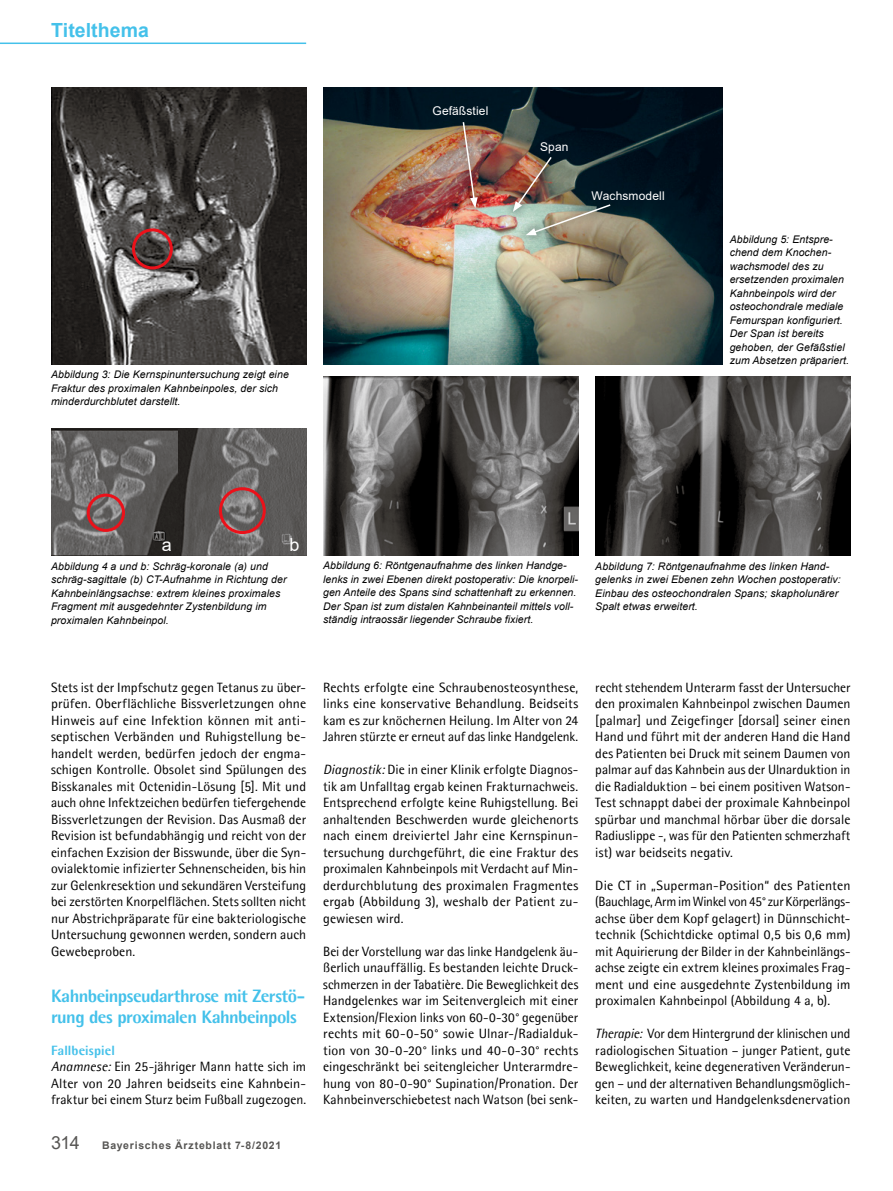
<style>
.page{position:relative;width:893px;height:1191px;background:#fff}
.page>*{position:absolute;margin:0;border:0;box-sizing:border-box;transform-origin:0 0}
.t1{font:700 19.5px "Arial";color:#44c1ea}
.t2{font:800 18px/21px "Agfa Rotis Semisans";letter-spacing:-.03em;color:#44c1ea}
.t3{font:18px "Arial";color:#fff}
.t4{font:13.5px/16.5px "Agfa Rotis Semisans";letter-spacing:.005em;color:#000;text-align:justify}
.t5{font:12px "Arial";letter-spacing:.01em;color:#fff}
.t6{font:italic 10.5px/13.5px "Arial";letter-spacing:.01em;color:#000}
.t7{font:700 10.5px "Arial";letter-spacing:.07em;color:#575654}
.s1{font-weight:800;color:#44c1ea}
.s2{font-style:italic}
.s3{font-weight:400;font-size:18px}
</style>
<div class="page">
<hr style="left:0;top:43px;width:306px;height:1px;background:#44c1ea">
<img style="left:51px;top:88px;width:255px;height:276px">
<img style="left:51px;top:428px;width:255px;height:127px">
<img style="left:323px;top:376px;width:255px;height:179px">
<div style="left:87px;top:493px;width:38px;height:39px;border:3px solid #ec111a;border-radius:50%"></div>
<div style="left:132px;top:228px;width:41px;height:41px;border:3px solid #ec111a;border-radius:50%"></div>
<div style="left:219px;top:487px;width:47px;height:47px;border:3px solid #ec111a;border-radius:50%"></div>
<img style="left:595px;top:376px;width:255px;height:179px">
<img style="left:323px;top:88px;width:400px;height:276px">
<div style="left:453px;top:113px;width:34px;height:103px;background:#000;opacity:.75"></div>
<svg style="left:462px;top:120px;width:16px;height:88px"></svg>
<div style="left:504px;top:148px;width:56px;height:72px;background:#000;opacity:.75"></div>
<div style="left:518px;top:195px;width:101px;height:50px;background:#000;opacity:.75"></div>
<img style="left:513px;top:155px;width:99px;height:80px">
<h1 class="t1" style="left:51px;top:16px;width:99px">Titelthema</h1>
<p class="t6" style="left:51px;top:368px;width:239px">Abbildung 3: Die Kernspinuntersuchung zeigt eine<br>Fraktur des proximalen Kahnbeinpoles, der sich minderdurchblutet darstellt.</p>
<h2 class="t3" style="left:162px;top:532px;width:12px">a</h2>
<h2 class="t3" style="left:289px;top:532px;width:12px">b</h2>
<p class="t5" style="left:432px;top:103px;width:58px">Gefäßstiel</p>
<p class="t5" style="left:540px;top:138px;width:30px">Span</p>
<p class="t5" style="left:591px;top:188px;width:75px">Wachsmodell</p>
<p class="t6" style="left:730px;top:232px;width:121px">Abbildung 5: Entspre&shy;chend dem Knochen&shy;wachsmodel des zu ersetzenden proximalen<br>Kahnbeinpols wird der osteochondrale mediale<br>Femurspan konfiguriert.<br>Der Span ist bereits gehoben, der Gefäßstiel zum Absetzen präpariert.</p>
<p class="t6" style="left:323px;top:559px;width:256px">Abbildung 6: Röntgenaufnahme des linken Handge&shy;lenks in zwei Ebenen direkt postoperativ: Die knorpeli&shy;gen Anteile des Spans sind schattenhaft zu erkennen.<br>Der Span ist zum distalen Kahnbeinanteil mittels voll&shy;ständig intraossär liegender Schraube fixiert.</p>
<p class="t6" style="left:51px;top:559px;width:237px">Abbildung 4 a und b: Schräg-koronale (a) und schräg-sagittale (b) CT-Aufnahme in Richtung der Kahnbeinlängsachse: extrem kleines proximales Fragment mit ausgedehnter Zystenbildung im proximalen Kahnbeinpol.</p>
<p class="t6" style="left:595px;top:559px;width:247px">Abbildung 7: Röntgenaufnahme des linken Hand&shy;gelenks in zwei Ebenen zehn Wochen postoperativ:<br>Einbau des osteochondralen Spans; skapholunärer Spalt etwas erweitert.</p>
<p class="t4" style="left:51px;top:678px;width:257px">Stets ist der Impfschutz gegen Tetanus zu über&shy;prüfen. Oberflächliche Bissverletzungen ohne Hinweis auf eine Infektion können mit anti&shy;septischen Verbänden und Ruhigstellung be&shy;handelt werden, bedürfen jedoch der engma&shy;schigen Kontrolle. Obsolet sind Spülungen des Bisskanales mit Octenidin-Lösung [5]. Mit und auch ohne Infektzeichen bedürfen tiefergehende Bissverletzungen der Revision. Das Ausmaß der Revision ist befundabhängig und reicht von der einfachen Exzision der Bisswunde, über die Syn&shy;ovialektomie infizierter Sehnenscheiden, bis hin zur Gelenkresektion und sekundären Versteifung bei zerstörten Knorpelflächen. Stets sollten nicht nur Abstrichpräparate für eine bakteriologische Untersuchung gewonnen werden, sondern auch Gewebeproben.</p>
<h2 class="t2" style="left:51px;top:985px;width:256px">Kahnbeinpseudarthrose mit Zerstö&shy;rung des proximalen Kahnbeinpols</h2>
<p class="t4" style="left:51px;top:1041px;width:257px;text-align:left"><span class="s1">Fallbeispiel<br></span><span class="s2">Anamnese:</span> Ein 25-jähriger Mann hatte sich im Alter von 20 Jahren beidseits eine Kahnbein&shy;fraktur bei einem Sturz beim Fußball zugezogen.</p>
<p class="t7" style="left:51px;top:1137px;width:232px"><span class="s3">314</span> Bayerisches Ärzteblatt 7-8/2021</p>
<p class="t4" style="left:323px;top:678px;width:257px">Rechts erfolgte eine Schraubenosteosynthese, links eine konservative Behandlung. Beidseits kam es zur knöchernen Heilung. Im Alter von 24<br>Jahren stürzte er erneut auf das linke Handgelenk.</p>
<p class="t4" style="left:323px;top:761px;width:257px"><span class="s2">Diagnostik:</span> Die in einer Klinik erfolgte Diagnos&shy;tik am Unfalltag ergab keinen Frakturnachweis.<br>Entsprechend erfolgte keine Ruhigstellung. Bei anhaltenden Beschwerden wurde gleichenorts nach einem dreiviertel Jahr eine Kernspinun&shy;tersuchung durchgeführt, die eine Fraktur des proximalen Kahnbeinpols mit Verdacht auf Min&shy;derdurchblutung des proximalen Fragmentes ergab (Abbildung 3), weshalb der Patient zu&shy;gewiesen wird.</p>
<p class="t4" style="left:323px;top:942px;width:257px">Bei der Vorstellung war das linke Handgelenk äu&shy;ßerlich unauffällig. Es bestanden leichte Druck&shy;schmerzen in der Tabatière. Die Beweglichkeit des Handgelenkes war im Seitenvergleich mit einer Extension/Flexion links von 60-0-30° gegenüber rechts mit 60-0-50° sowie Ulnar-/Radialduk&shy;tion von 30-0-20° links und 40-0-30° rechts eingeschränkt bei seitengleicher Unterarmdre&shy;hung von 80-0-90° Supination/Pronation. Der Kahnbeinverschiebetest nach Watson (bei senk-</p>
<p class="t4" style="left:595px;top:678px;width:257px">recht stehendem Unterarm fasst der Untersucher den proximalen Kahnbeinpol zwischen Daumen [palmar] und Zeigefinger [dorsal] seiner einen Hand und führt mit der anderen Hand die Hand des Patienten bei Druck mit seinem Daumen von palmar auf das Kahnbein aus der Ulnarduktion in die Radialduktion – bei einem positiven Watson-Test schnappt dabei der proximale Kahnbeinpol spürbar und manchmal hörbar über die dorsale Radiuslippe -, was für den Patienten schmerzhaft ist) war beidseits negativ.</p>
<p class="t4" style="left:595px;top:876px;width:257px">Die CT in „Superman-Position“ des Patienten (Bauchlage, Arm im Winkel von 45° zur Körperlängs&shy;achse über dem Kopf gelagert) in Dünnschicht&shy;technik (Schichtdicke optimal 0,5 bis 0,6 mm) mit Aquirierung der Bilder in der Kahnbeinlängs&shy;achse zeigte ein extrem kleines proximales Frag&shy;ment und eine ausgedehnte Zystenbildung im proximalen Kahnbeinpol (Abbildung 4 a, b).</p>
<p class="t4" style="left:595px;top:1025px;width:257px"><span class="s2">Therapie:</span> Vor dem Hintergrund der klinischen und radiologischen Situation – junger Patient, gute Beweglichkeit, keine degenerativen Veränderun&shy;gen – und der alternativen Behandlungsmöglich&shy;keiten, zu warten und Handgelenksdenervation</p>
</div>
